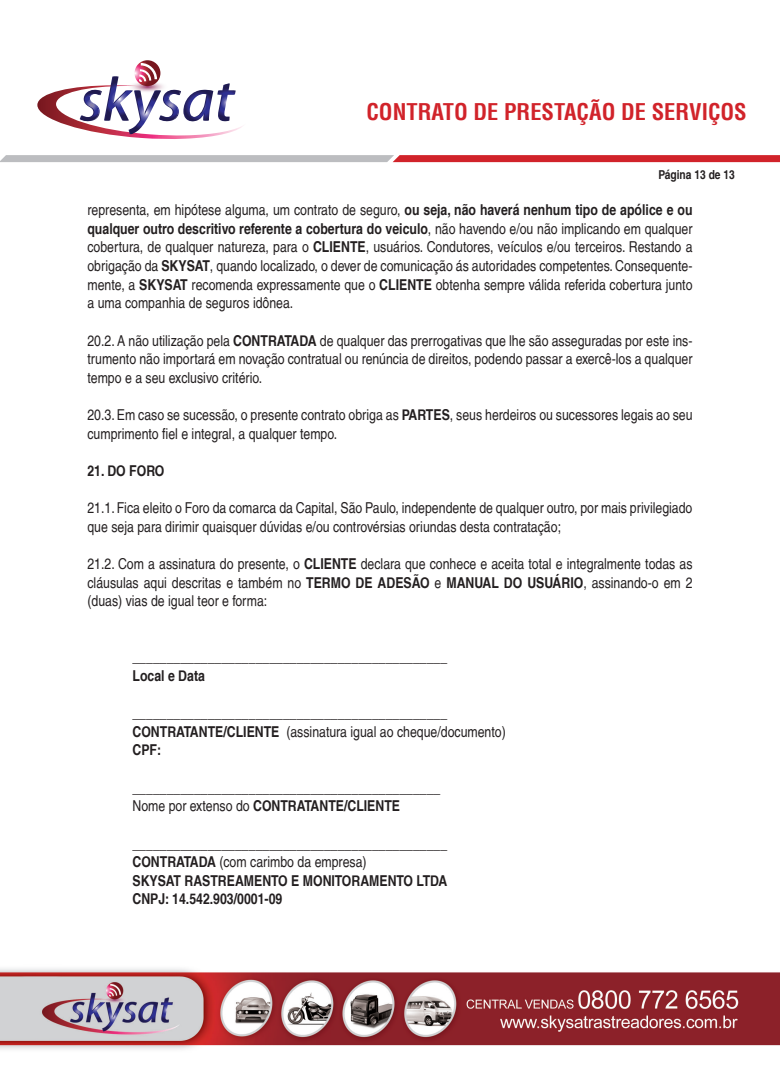
<style>
.page{position:relative;width:780px;height:1088px;background:#fff}
.page>*{position:absolute;margin:0;border:0;box-sizing:border-box;transform-origin:0 0}
.t1{font:700 condensed 22.5px "Helvetica LT";color:#d1232a}
.t2{font:condensed 15px/18.6px "Helvetica LT";color:#231f20}
.t3{font:700 condensed 15px/18.6px "Helvetica LT";color:#231f20}
.t4{font:700 condensed 12.5px "Helvetica LT";color:#231f20}
.s1{font-weight:700}
.s2{font-weight:400}
</style>
<div class="page">
<img style="left:0;top:968px;width:779px;height:82px">
<svg style="left:134px;top:60px;width:26px;height:26px"></svg>
<svg style="left:37px;top:63px;width:205px;height:76px"></svg>
<svg style="left:0;top:155px;width:780px;height:7px;background:#c77478"></svg>
<h1 class="t1" style="left:366px;top:97px;width:382px">CONTRATO DE PRESTAÇÃO DE SERVIÇOS</h1>
<p class="t4" style="left:658px;top:167px;width:78px">Página 13 de 13</p>
<p class="t2" style="left:87px;top:200px;width:606px;text-align:justify">representa, em hipótese alguma, um contrato de seguro, <span class="s1">ou seja, não haverá nenhum tipo de apólice e ou qualquer outro descritivo referente a cobertura do veiculo</span>, não havendo e/ou não implicando em qualquer cobertura, de qualquer natureza, para o <span class="s1">CLIENTE</span>, usuários. Condutores, veículos e/ou terceiros. Restando a obrigação da <span class="s1">SKYSAT</span>, quando localizado, o dever de comunicação ás autoridades competentes. Consequente&shy;mente, a <span class="s1">SKYSAT</span> recomenda expressamente que o <span class="s1">CLIENTE</span> obtenha sempre válida referida cobertura junto a uma companhia de seguros idônea.</p>
<p class="t2" style="left:87px;top:331px;width:606px;text-align:justify">20.2. A não utilização pela <span class="s1">CONTRATADA</span> de qualquer das prerrogativas que lhe são asseguradas por este ins&shy;trumento não importará em novação contratual ou renúncia de direitos, podendo passar a exercê-los a qualquer tempo e a seu exclusivo critério.</p>
<p class="t2" style="left:87px;top:405px;width:606px">20.3. Em caso se sucessão, o presente contrato obriga as <span class="s1">PARTES</span>, seus herdeiros ou sucessores legais ao seu cumprimento fiel e integral, a qualquer tempo.</p>
<p class="t3" style="left:87px;top:461px;width:79px">21. DO FORO</p>
<p class="t2" style="left:87px;top:499px;width:606px">21.1. Fica eleito o Foro da comarca da Capital, São Paulo, independente de qualquer outro, por mais privilegiado que seja para dirimir quaisquer dúvidas e/ou controvérsias oriundas desta contratação;</p>
<p class="t2" style="left:87px;top:554px;width:606px;text-align:justify">21.2. Com a assinatura do presente, o <span class="s1">CLIENTE</span> declara que conhece e aceita total e integralmente todas as cláusulas aqui descritas e também no <span class="s1">TERMO DE ADESÃO</span> e <span class="s1">MANUAL DO USUÁRIO</span>, assinando-o em 2 (duas) vias de igual teor e forma:</p>
<p class="t2" style="left:132px;top:648px;width:316px">______________________________________________</p>
<p class="t3" style="left:132px;top:666px;width:74px">Local e Data</p>
<p class="t2" style="left:132px;top:703px;width:375px">______________________________________________<br><span class="s1">CONTRATANTE/CLIENTE</span> (assinatura igual ao cheque/documento)<br><span class="s1">CPF:</span></p>
<p class="t2" style="left:132px;top:778px;width:309px">_____________________________________________<br>Nome por extenso do <span class="s1">CONTRATANTE/CLIENTE</span></p>
<p class="t3" style="left:132px;top:834px;width:316px"><span class="s2">______________________________________________ </span>CONTRATADA <span class="s2">(com carimbo da empresa)<br></span>SKYSAT RASTREAMENTO E MONITORAMENTO LTDA CNPJ: 14.542.903/0001-09</p>
</div>
